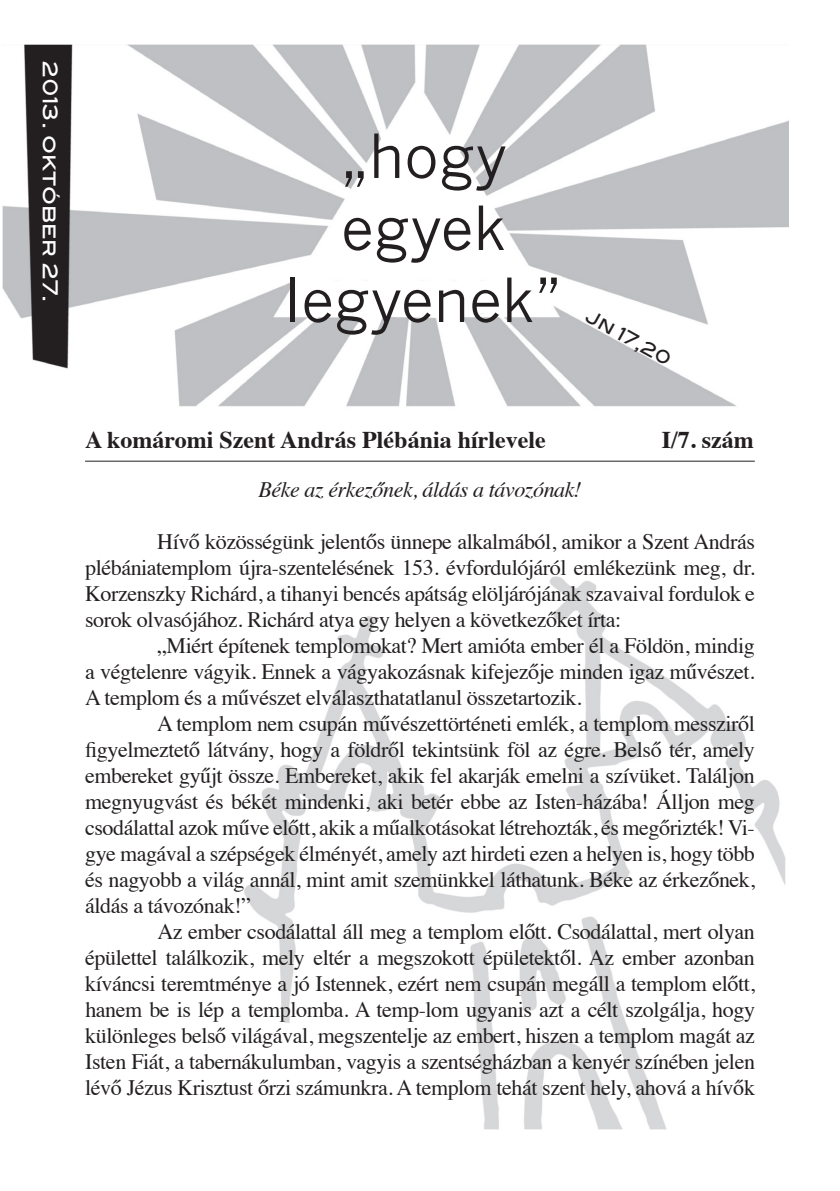
<style>
.page{position:relative;width:840px;height:1191px;background:#fff}
.page>*{position:absolute;margin:0;border:0;box-sizing:border-box;transform-origin:0 0}
.t1{font:60px/72px "News Gothic";color:#231f20;text-align:center}
.t2{font:700 24px "Times";color:#231f20}
.t3{font:22px/26px "Times";letter-spacing:-.02em;color:#231f20;text-align:justify}
.t4{font:italic 22px "Times";letter-spacing:-.02em;color:#231f20}
.t5{font:20px "Blair Md ITCTT Medium";color:#fff}
.t6{font:18px "Blair Md ITCTT Medium";color:#231f20}
</style>
<div class="page">
<img style="left:2px;top:44px;width:786px;height:363px">
<img style="left:244px;top:576px;width:542px;height:554px">
<hr style="left:85px;top:461px;width:669px;height:1px;background:#231f20">
<p class="t5" style="left:66px;top:61px;width:243px;rotate:90deg">2013. október 27.</p>
<h1 class="t1" style="left:284px;top:120px;width:279px">„hogy egyek legyenek”</h1>
<p class="t6" style="left:594px;top:302px;width:97px;rotate:29deg">Jn 17,20</p>
<p class="t2" style="left:85px;top:417px;width:462px">A komáromi Szent András Plébánia hírlevele</p>
<p class="t2" style="left:661px;top:417px;width:93px">I/7. szám</p>
<p class="t4" style="left:258px;top:470px;width:324px">Béke az érkezőnek, áldás a távozónak!</p>
<p class="t3" style="left:85px;top:527px;width:671px;text-indent:72px">Hívő közösségünk jelentős ünnepe alkalmából, amikor a Szent András plébániatemplom újra-szentelésének 153. évfordulójáról emlékezünk meg, dr.<br>Korzenszky Richárd, a tihanyi bencés apátság elöljárójának szavaival fordulok e sorok olvasójához. Richárd atya egy helyen a következőket írta:</p>
<p class="t3" style="left:85px;top:631px;width:671px;text-indent:72px">„Miért építenek templomokat? Mert amióta ember él a Földön, mindig a végtelenre vágyik. Ennek a vágyakozásnak kifejezője minden igaz művészet.<br>A templom és a művészet elválaszthatatlanul összetartozik.</p>
<p class="t3" style="left:85px;top:709px;width:671px;text-indent:72px">A templom nem csupán művészettörténeti emlék, a templom messziről figyelmeztető látvány, hogy a földről tekintsünk föl az égre. Belső tér, amely embereket gyűjt össze. Embereket, akik fel akarják emelni a szívüket. Találjon megnyugvást és békét mindenki, aki betér ebbe az Isten-házába! Álljon meg csodálattal azok műve előtt, akik a műalkotásokat létrehozták, és megőrizték! Vi&shy;gye magával a szépségek élményét, amely azt hirdeti ezen a helyen is, hogy több és nagyobb a világ annál, mint amit szemünkkel láthatunk. Béke az érkezőnek, áldás a távozónak!”</p>
<p class="t3" style="left:85px;top:917px;width:671px;text-indent:72px">Az ember csodálattal áll meg a templom előtt. Csodálattal, mert olyan épülettel találkozik, mely eltér a megszokott épületektől. Az ember azonban kíváncsi teremtménye a jó Istennek, ezért nem csupán megáll a templom előtt, hanem be is lép a templomba. A temp-lom ugyanis azt a célt szolgálja, hogy különleges belső világával, megszentelje az embert, hiszen a templom magát az Isten Fiát, a tabernákulumban, vagyis a szentségházban a kenyér színében jelen lévő Jézus Krisztust őrzi számunkra. A templom tehát szent hely, ahová a hívők</p>
</div>
